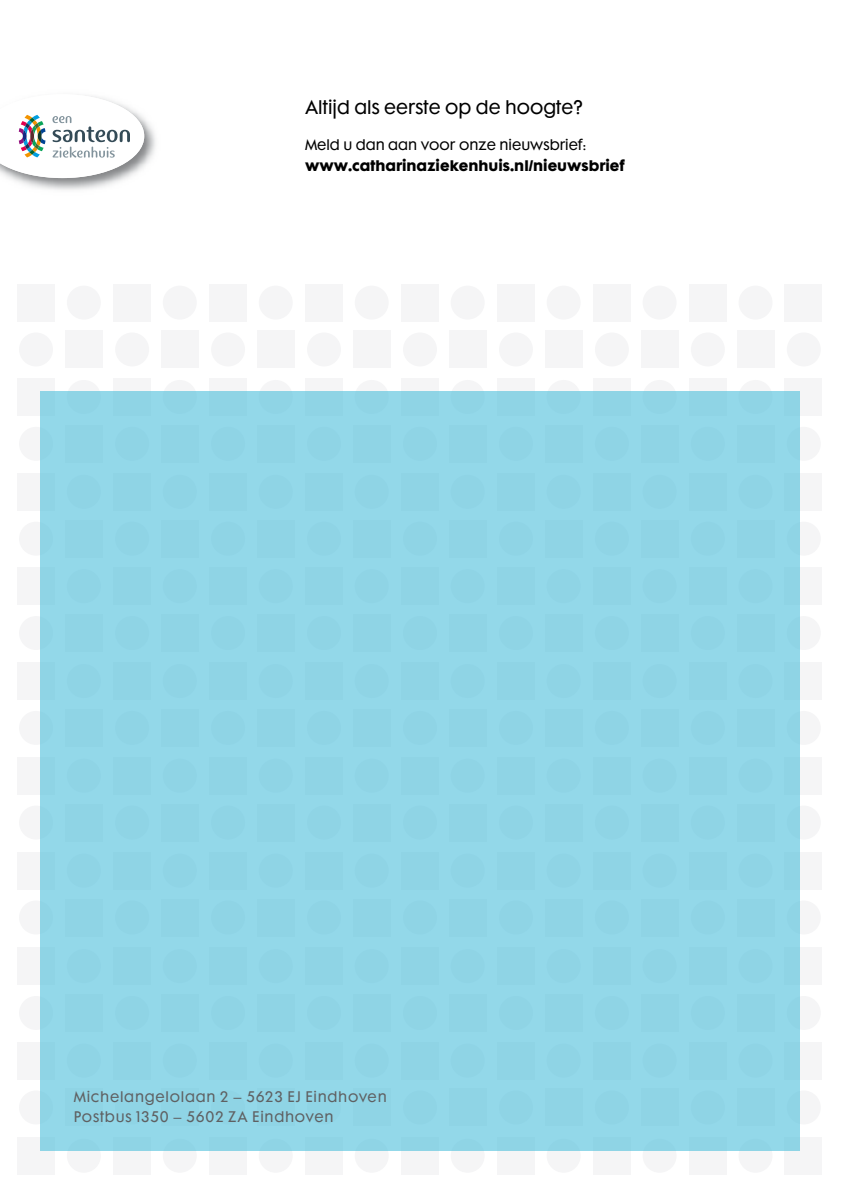
<style>
.page{position:relative;width:842px;height:1191px;background:#fff}
.page>*{position:absolute;margin:0;border:0;box-sizing:border-box;transform-origin:0 0}
.t1{font:18px "Cg Futura Maxi";color:#000}
.t2{font:14px/20px "Cg Futura Maxi";letter-spacing:.05em;color:#5f6062}
.t3{font:700 14px "Cg Futura Maxi";color:#000}
.t4{font:14px "Cg Futura Maxi";color:#000}
</style>
<div class="page">
<div style="left:67px;top:286px;width:34px;height:33px;background:#f5f5f6;border-radius:50%"></div>
<div style="left:113px;top:284px;width:37px;height:37px;background:#f5f5f6"></div>
<div style="left:163px;top:286px;width:34px;height:33px;background:#f5f5f6;border-radius:50%"></div>
<div style="left:209px;top:284px;width:37px;height:37px;background:#f5f5f6"></div>
<div style="left:259px;top:286px;width:34px;height:33px;background:#f5f5f6;border-radius:50%"></div>
<div style="left:305px;top:284px;width:37px;height:37px;background:#f5f5f6"></div>
<div style="left:355px;top:286px;width:34px;height:33px;background:#f5f5f6;border-radius:50%"></div>
<div style="left:401px;top:284px;width:37px;height:37px;background:#f5f5f6"></div>
<div style="left:451px;top:286px;width:34px;height:33px;background:#f5f5f6;border-radius:50%"></div>
<div style="left:497px;top:284px;width:37px;height:37px;background:#f5f5f6"></div>
<div style="left:547px;top:286px;width:34px;height:33px;background:#f5f5f6;border-radius:50%"></div>
<div style="left:593px;top:284px;width:37px;height:37px;background:#f5f5f6"></div>
<div style="left:643px;top:286px;width:33px;height:33px;background:#f5f5f6;border-radius:50%"></div>
<div style="left:689px;top:284px;width:37px;height:37px;background:#f5f5f6"></div>
<div style="left:738px;top:286px;width:34px;height:33px;background:#f5f5f6;border-radius:50%"></div>
<div style="left:785px;top:284px;width:37px;height:37px;background:#f5f5f6"></div>
<div style="left:17px;top:284px;width:37px;height:37px;background:#f5f5f6"></div>
<div style="left:115px;top:332px;width:34px;height:34px;background:#f5f5f6;border-radius:50%"></div>
<div style="left:161px;top:331px;width:38px;height:37px;background:#f5f5f6"></div>
<div style="left:211px;top:332px;width:34px;height:34px;background:#f5f5f6;border-radius:50%"></div>
<div style="left:257px;top:331px;width:38px;height:37px;background:#f5f5f6"></div>
<div style="left:307px;top:332px;width:34px;height:34px;background:#f5f5f6;border-radius:50%"></div>
<div style="left:353px;top:331px;width:38px;height:37px;background:#f5f5f6"></div>
<div style="left:403px;top:332px;width:34px;height:34px;background:#f5f5f6;border-radius:50%"></div>
<div style="left:449px;top:331px;width:38px;height:37px;background:#f5f5f6"></div>
<div style="left:499px;top:332px;width:34px;height:34px;background:#f5f5f6;border-radius:50%"></div>
<div style="left:545px;top:331px;width:37px;height:37px;background:#f5f5f6"></div>
<div style="left:595px;top:332px;width:34px;height:34px;background:#f5f5f6;border-radius:50%"></div>
<div style="left:641px;top:331px;width:37px;height:37px;background:#f5f5f6"></div>
<div style="left:691px;top:332px;width:34px;height:34px;background:#f5f5f6;border-radius:50%"></div>
<div style="left:737px;top:331px;width:37px;height:37px;background:#f5f5f6"></div>
<div style="left:787px;top:332px;width:34px;height:34px;background:#f5f5f6;border-radius:50%"></div>
<div style="left:19px;top:332px;width:34px;height:34px;background:#f5f5f6;border-radius:50%"></div>
<div style="left:65px;top:331px;width:38px;height:37px;background:#f5f5f6"></div>
<div style="left:67px;top:380px;width:34px;height:34px;background:#f5f5f6;border-radius:50%"></div>
<div style="left:113px;top:378px;width:37px;height:37px;background:#f5f5f6"></div>
<div style="left:163px;top:380px;width:34px;height:34px;background:#f5f5f6;border-radius:50%"></div>
<div style="left:209px;top:378px;width:37px;height:37px;background:#f5f5f6"></div>
<div style="left:259px;top:380px;width:34px;height:34px;background:#f5f5f6;border-radius:50%"></div>
<div style="left:305px;top:378px;width:37px;height:37px;background:#f5f5f6"></div>
<div style="left:355px;top:380px;width:34px;height:34px;background:#f5f5f6;border-radius:50%"></div>
<div style="left:401px;top:378px;width:37px;height:37px;background:#f5f5f6"></div>
<div style="left:451px;top:380px;width:34px;height:34px;background:#f5f5f6;border-radius:50%"></div>
<div style="left:497px;top:378px;width:37px;height:37px;background:#f5f5f6"></div>
<div style="left:547px;top:380px;width:34px;height:34px;background:#f5f5f6;border-radius:50%"></div>
<div style="left:593px;top:378px;width:37px;height:37px;background:#f5f5f6"></div>
<div style="left:643px;top:380px;width:33px;height:34px;background:#f5f5f6;border-radius:50%"></div>
<div style="left:689px;top:378px;width:37px;height:37px;background:#f5f5f6"></div>
<div style="left:738px;top:380px;width:34px;height:34px;background:#f5f5f6;border-radius:50%"></div>
<div style="left:785px;top:378px;width:37px;height:37px;background:#f5f5f6"></div>
<div style="left:17px;top:378px;width:37px;height:37px;background:#f5f5f6"></div>
<div style="left:787px;top:427px;width:34px;height:34px;background:#f5f5f6;border-radius:50%"></div>
<div style="left:19px;top:427px;width:34px;height:34px;background:#f5f5f6;border-radius:50%"></div>
<div style="left:785px;top:473px;width:37px;height:37px;background:#f5f5f6"></div>
<div style="left:17px;top:473px;width:37px;height:37px;background:#f5f5f6"></div>
<div style="left:787px;top:522px;width:34px;height:33px;background:#f5f5f6;border-radius:50%"></div>
<div style="left:19px;top:522px;width:34px;height:33px;background:#f5f5f6;border-radius:50%"></div>
<div style="left:785px;top:567px;width:37px;height:38px;background:#f5f5f6"></div>
<div style="left:17px;top:567px;width:37px;height:38px;background:#f5f5f6"></div>
<div style="left:787px;top:616px;width:34px;height:34px;background:#f5f5f6;border-radius:50%"></div>
<div style="left:19px;top:616px;width:34px;height:34px;background:#f5f5f6;border-radius:50%"></div>
<div style="left:785px;top:662px;width:37px;height:37px;background:#f5f5f6"></div>
<div style="left:17px;top:662px;width:37px;height:37px;background:#f5f5f6"></div>
<div style="left:787px;top:711px;width:34px;height:34px;background:#f5f5f6;border-radius:50%"></div>
<div style="left:19px;top:711px;width:34px;height:34px;background:#f5f5f6;border-radius:50%"></div>
<div style="left:785px;top:757px;width:37px;height:37px;background:#f5f5f6"></div>
<div style="left:17px;top:757px;width:37px;height:37px;background:#f5f5f6"></div>
<div style="left:787px;top:805px;width:34px;height:34px;background:#f5f5f6;border-radius:50%"></div>
<div style="left:19px;top:805px;width:34px;height:34px;background:#f5f5f6;border-radius:50%"></div>
<div style="left:785px;top:852px;width:37px;height:37px;background:#f5f5f6"></div>
<div style="left:17px;top:852px;width:37px;height:37px;background:#f5f5f6"></div>
<div style="left:787px;top:900px;width:34px;height:34px;background:#f5f5f6;border-radius:50%"></div>
<div style="left:19px;top:900px;width:34px;height:34px;background:#f5f5f6;border-radius:50%"></div>
<div style="left:785px;top:947px;width:37px;height:37px;background:#f5f5f6"></div>
<div style="left:17px;top:947px;width:37px;height:37px;background:#f5f5f6"></div>
<div style="left:787px;top:996px;width:34px;height:34px;background:#f5f5f6;border-radius:50%"></div>
<div style="left:19px;top:996px;width:34px;height:34px;background:#f5f5f6;border-radius:50%"></div>
<div style="left:785px;top:1042px;width:37px;height:37px;background:#f5f5f6"></div>
<div style="left:17px;top:1042px;width:37px;height:37px;background:#f5f5f6"></div>
<div style="left:787px;top:1090px;width:34px;height:34px;background:#f5f5f6;border-radius:50%"></div>
<div style="left:19px;top:1090px;width:34px;height:34px;background:#f5f5f6;border-radius:50%"></div>
<div style="left:67px;top:1138px;width:34px;height:34px;background:#f5f5f6;border-radius:50%"></div>
<div style="left:113px;top:1137px;width:37px;height:37px;background:#f5f5f6"></div>
<div style="left:163px;top:1138px;width:34px;height:34px;background:#f5f5f6;border-radius:50%"></div>
<div style="left:209px;top:1137px;width:37px;height:37px;background:#f5f5f6"></div>
<div style="left:259px;top:1138px;width:34px;height:34px;background:#f5f5f6;border-radius:50%"></div>
<div style="left:305px;top:1137px;width:37px;height:37px;background:#f5f5f6"></div>
<div style="left:355px;top:1138px;width:34px;height:34px;background:#f5f5f6;border-radius:50%"></div>
<div style="left:401px;top:1137px;width:37px;height:37px;background:#f5f5f6"></div>
<div style="left:451px;top:1138px;width:34px;height:34px;background:#f5f5f6;border-radius:50%"></div>
<div style="left:497px;top:1137px;width:37px;height:37px;background:#f5f5f6"></div>
<div style="left:547px;top:1138px;width:34px;height:34px;background:#f5f5f6;border-radius:50%"></div>
<div style="left:593px;top:1137px;width:37px;height:37px;background:#f5f5f6"></div>
<div style="left:643px;top:1138px;width:33px;height:34px;background:#f5f5f6;border-radius:50%"></div>
<div style="left:689px;top:1137px;width:37px;height:37px;background:#f5f5f6"></div>
<div style="left:738px;top:1138px;width:34px;height:34px;background:#f5f5f6;border-radius:50%"></div>
<div style="left:785px;top:1137px;width:37px;height:37px;background:#f5f5f6"></div>
<div style="left:17px;top:1137px;width:37px;height:37px;background:#f5f5f6"></div>
<div style="left:40px;top:391px;width:759px;height:760px;background:#8fd4e5"></div>
<img style="left:9px;top:118px;width:147px;height:72px">
<svg style="left:0;top:95px;width:144px;height:83px"></svg>
<p class="t1" style="left:305px;top:96px;width:279px">Altijd als eerste op de hoogte?</p>
<p class="t4" style="left:305px;top:136px;width:283px">Meld u dan aan voor onze nieuwsbrief:</p>
<p class="t3" style="left:305px;top:157px;width:321px">www.catharinaziekenhuis.nl/nieuwsbrief</p>
<p class="t2" style="left:74px;top:1087px;width:314px">Michelangelolaan 2 – 5623 EJ Eindhoven<br>Postbus 1350 – 5602 ZA Eindhoven</p>
</div>
